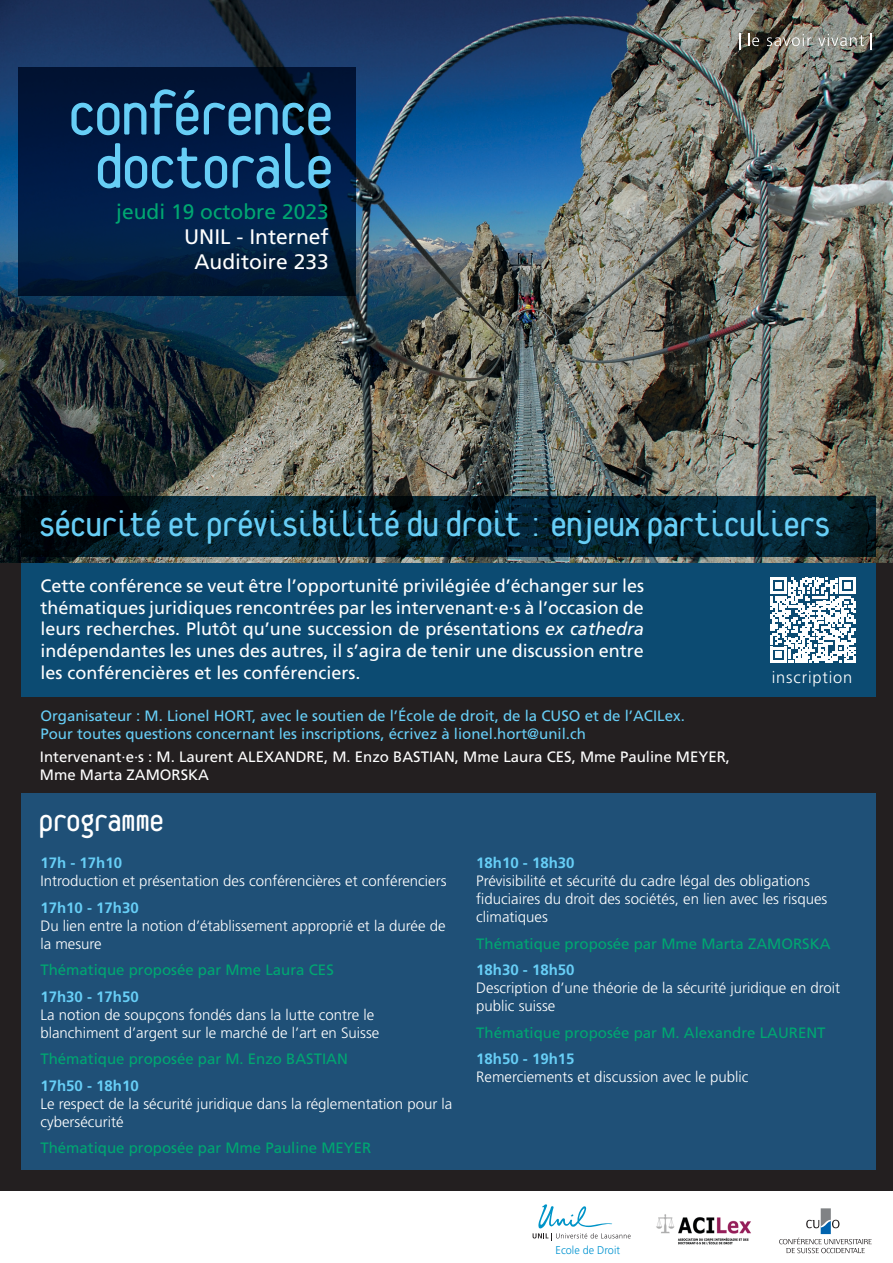
<style>
.page{position:relative;width:893px;height:1263px;background:#fff}
.page>*{position:absolute;margin:0;border:0;box-sizing:border-box;transform-origin:0 0}
.Titre_Platelet{font:67.5px "Platelet OT";letter-spacing:-.07em;color:#67cef6}
.Titre_Platelet-2{font:39px "Platelet OT";letter-spacing:-.07em;color:#67cef6}
.Titre_Platelet-3{font:34.5px "Platelet OT";letter-spacing:-.06em;color:#fff}
.TXT_Frutiger_Light{font:21px "Frutiger LT Std";color:#fff}
.TXT_Frutiger_Light-2{font:21px "Frutiger LT Std";color:#00a771}
.TITRE_Frutiger{font:18px/21.6px "Frutiger LT Std";color:#fff;text-align:justify}
.TXT_Frutiger_Light-3{font:300 16.5px "Frutiger LT Std";letter-spacing:.05em;color:#fff}
.TXT_Frutiger_Light-4{font:300 15px/18px "Frutiger LT Std";color:#fff}
.TXT_Frutiger_Light-5{font:15px "Frutiger LT Std";color:#00a771}
.TXT_Frutiger_Light-6{font:15px/18px "Frutiger LT Std";color:#67cef6}
.TXT_Frutiger_Light-7{font:15px/18px "Frutiger LT Std";color:#fff}
.t1{font:300 11.25px "Frutiger LT Std";color:#0093d1;scale:.96 1}
.s1{font-style:italic}
.s2{font-weight:700;color:#67cef6}
</style>
<div class="page">
<img style="left:0;top:0;width:893px;height:563px">
<div style="left:0;top:563px;width:893px;height:628px;background:#231f20"></div>
<div style="left:21px;top:563px;width:855px;height:134px;background:#0c4b72"></div>
<svg style="left:18px;top:67px;width:337px;height:229px;background:#01193e"></svg>
<div style="left:21px;top:793px;width:855px;height:376px;background:#1f5077"></div>
<svg style="left:21px;top:496px;width:855px;height:61px;background:#04202d"></svg>
<img style="left:656px;top:1214px;width:95px;height:31px">
<svg style="left:533px;top:1205px;width:98px;height:35px"></svg>
<svg style="left:779px;top:1208px;width:93px;height:45px"></svg>
<svg style="left:740px;top:34px;width:1px;height:16px"></svg>
<svg style="left:748px;top:34px;width:11px;height:12px"></svg>
<svg style="left:767px;top:34px;width:44px;height:12px"></svg>
<svg style="left:818px;top:34px;width:46px;height:12px"></svg>
<svg style="left:871px;top:34px;width:1px;height:16px"></svg>
<svg style="left:770px;top:578px;width:86px;height:85px"></svg>
<p class="Titre_Platelet" style="left:66px;top:85px;width:270px">conférence</p>
<p class="Titre_Platelet" style="left:93px;top:138px;width:243px">doctorale</p>
<p class="TXT_Frutiger_Light-2" style="left:116px;top:199px;width:214px">jeudi 19 octobre 2023</p>
<p class="TXT_Frutiger_Light" style="left:184px;top:224px;width:146px">UNIL - Internef</p>
<p class="TXT_Frutiger_Light" style="left:194px;top:250px;width:136px">Auditoire 233</p>
<p class="Titre_Platelet-2" style="left:38px;top:508px;width:795px">Sécurité et prévisibilité du droit : enjeux particuliers</p>
<p class="TITRE_Frutiger" style="left:40px;top:575px;width:605px">Cette conférence se veut être l’opportunité privilégiée d’échanger sur les thématiques juridiques rencontrées par les intervenant·e·s à l’occasion de leurs recherches. Plutôt qu’une succession de présentations <span class="s1">ex cathedra </span>indépendantes les unes des autres, il s’agira de tenir une discussion entre les conférencières et les conférenciers.</p>
<p class="TXT_Frutiger_Light-6" style="left:40px;top:707px;width:646px">Organisateur : M. Lionel HORT, avec le soutien de l’École de droit, de la CUSO et de l’ACILex.<br>Pour toutes questions concernant les inscriptions, écrivez à lionel.hort@unil.ch</p>
<p class="TXT_Frutiger_Light-7" style="left:40px;top:748px;width:692px">Intervenant·e·s : M. Laurent ALEXANDRE, M. Enzo BASTIAN, Mme Laura CES, Mme Pauline MEYER,<br>Mme Marta ZAMORSKA</p>
<p class="Titre_Platelet-3" style="left:38px;top:805px;width:128px">programme</p>
<p class="TXT_Frutiger_Light-3" style="left:772px;top:668px;width:82px">inscription</p>
<p class="TXT_Frutiger_Light-4" style="left:40px;top:854px;width:408px"><span class="s2">17h - 17h10<br></span>Introduction et présentation des conférencières et conférenciers</p>
<p class="TXT_Frutiger_Light-4" style="left:40px;top:899px;width:407px"><span class="s2">17h10 - 17h30<br></span>Du lien entre la notion d’établissement approprié et la durée de la mesure</p>
<p class="TXT_Frutiger_Light-5" style="left:40px;top:961px;width:295px">Thématique proposée par Mme Laura CES</p>
<p class="TXT_Frutiger_Light-4" style="left:40px;top:988px;width:340px"><span class="s2">17h30 - 17h50<br></span>La notion de soupçons fondés dans la lutte contre le blanchiment d’argent sur le marché de l’art en Suisse</p>
<p class="TXT_Frutiger_Light-5" style="left:40px;top:1050px;width:309px">Thématique proposée par M. Enzo BASTIAN</p>
<p class="TXT_Frutiger_Light-4" style="left:40px;top:1077px;width:414px"><span class="s2">17h50 - 18h10<br></span>Le respect de la sécurité juridique dans la réglementation pour la cybersécurité</p>
<p class="TXT_Frutiger_Light-5" style="left:40px;top:1139px;width:332px">Thématique proposée par Mme Pauline MEYER</p>
<p class="TXT_Frutiger_Light-4" style="left:476px;top:854px;width:353px"><span class="s2">18h10 - 18h30<br></span>Prévisibilité et sécurité du cadre légal des obligations fiduciaires du droit des sociétés, en lien avec les risques climatiques</p>
<p class="TXT_Frutiger_Light-5" style="left:476px;top:935px;width:356px">Thématique proposée par Mme Marta ZAMORSKA</p>
<p class="TXT_Frutiger_Light-4" style="left:476px;top:961px;width:365px"><span class="s2">18h30 - 18h50<br></span>Description d’une théorie de la sécurité juridique en droit public suisse</p>
<p class="TXT_Frutiger_Light-5" style="left:476px;top:1024px;width:351px">Thématique proposée par M. Alexandre LAURENT</p>
<p class="TXT_Frutiger_Light-4" style="left:476px;top:1050px;width:274px"><span class="s2">18h50 - 19h15<br></span>Remerciements et discussion avec le public</p>
<p class="t1" style="left:556px;top:1243px;width:69px">Ecole de Droit</p>
</div>
